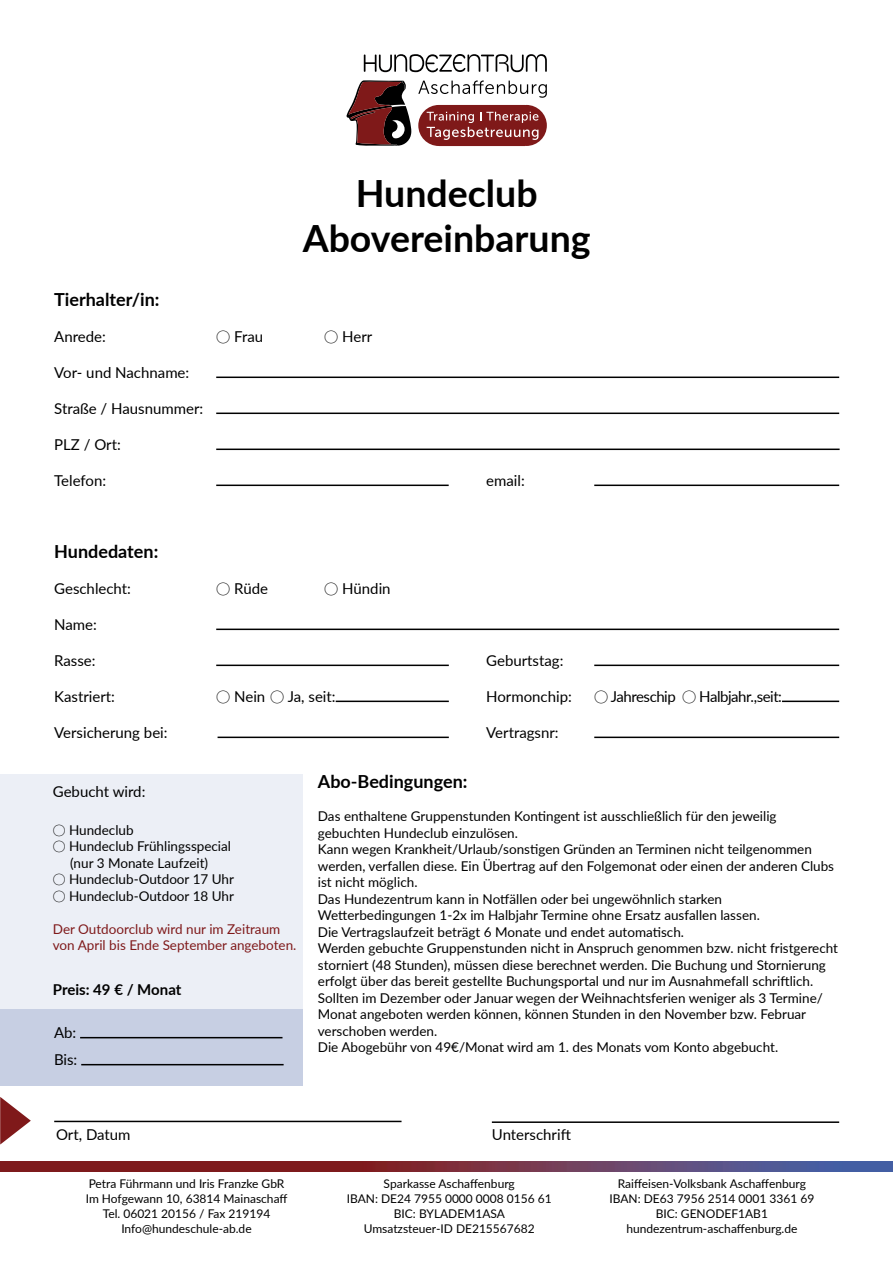
<style>
.page{position:relative;width:893px;height:1263px;background:#fff}
.page>*{position:absolute;margin:0;border:0;box-sizing:border-box;transform-origin:0 0}
.t1{font:700 37.5px/45px "Lato";color:#000;text-align:center}
.t2{font:700 18px "Lato";color:#000}
.t3{font:15px/27px "Lato";color:#000}
.t4{font:15px "Lato";letter-spacing:-.03em;color:#000}
.t5{font:700 15px "Lato";color:#000}
.t6{font:13.5px/16.5px "Lato";color:#000}
.t7{font:13.5px/16.5px "Lato";color:#7f191a}
.t8{font:12px/15px "Lato";color:#000;text-align:center}
</style>
<div class="page">
<div style="left:0;top:774px;width:303px;height:235px;background:#eceff6"></div>
<div style="left:0;top:1009px;width:303px;height:77px;background:#c7cfe3"></div>
<hr style="left:216px;top:377px;width:623px;height:1px;background:#000">
<hr style="left:216px;top:413px;width:623px;height:1px;background:#000">
<hr style="left:216px;top:449px;width:624px;height:1px;background:#000">
<hr style="left:216px;top:485px;width:233px;height:1px;background:#000">
<hr style="left:594px;top:485px;width:245px;height:1px;background:#000">
<hr style="left:216px;top:629px;width:623px;height:1px;background:#000">
<hr style="left:216px;top:665px;width:233px;height:1px;background:#000">
<hr style="left:594px;top:665px;width:245px;height:1px;background:#000">
<hr style="left:336px;top:701px;width:113px;height:1px;background:#000">
<hr style="left:782px;top:701px;width:57px;height:1px;background:#000">
<hr style="left:218px;top:737px;width:231px;height:1px;background:#000">
<hr style="left:594px;top:737px;width:245px;height:1px;background:#000">
<svg style="left:418px;top:105px;width:129px;height:41px;background:#974545"></svg>
<svg style="left:418px;top:80px;width:129px;height:18px"></svg>
<svg style="left:347px;top:80px;width:64px;height:66px"></svg>
<svg style="left:364px;top:54px;width:183px;height:18px"></svg>
<hr style="left:54px;top:1121px;width:348px;height:1px;background:#000">
<hr style="left:492px;top:1121px;width:347px;height:2px;background:#000">
<img style="left:0;top:1161px;width:893px;height:10px">
<svg style="left:0;top:1097px;width:31px;height:47px"></svg>
<hr style="left:80px;top:1037px;width:202px;height:1px;background:#000">
<hr style="left:81px;top:1064px;width:203px;height:1px;background:#000">
<h1 class="t1" style="left:303px;top:169px;width:289px">Hundeclub<br>Abovereinbarung</h1>
<h2 class="t2" style="left:54px;top:286px;width:107px">Tierhalter/in:</h2>
<p class="t3" style="left:54px;top:322px;width:53px">Anrede:</p>
<p class="t3" style="left:216px;top:322px;width:49px">⃝ Frau</p>
<p class="t3" style="left:324px;top:322px;width:50px">⃝ Herr</p>
<p class="t3" style="left:54px;top:358px;width:137px">Vor- und Nachname:</p>
<p class="t3" style="left:54px;top:394px;width:151px">Straße / Hausnummer:</p>
<p class="t3" style="left:54px;top:430px;width:68px">PLZ / Ort:</p>
<p class="t3" style="left:54px;top:466px;width:53px">Telefon:</p>
<p class="t3" style="left:486px;top:466px;width:40px">email:</p>
<h2 class="t2" style="left:54px;top:538px;width:106px">Hundedaten:</h2>
<p class="t3" style="left:54px;top:574px;width:78px">Geschlecht:</p>
<p class="t3" style="left:216px;top:574px;width:53px">⃝ Rüde</p>
<p class="t3" style="left:324px;top:574px;width:68px">⃝ Hündin</p>
<p class="t3" style="left:54px;top:610px;width:44px">Name:</p>
<p class="t3" style="left:54px;top:646px;width:43px">Rasse:</p>
<p class="t3" style="left:486px;top:646px;width:79px">Geburtstag:</p>
<p class="t3" style="left:54px;top:682px;width:62px">Kastriert:</p>
<p class="t3" style="left:216px;top:682px;width:121px">⃝ Nein ⃝ Ja, seit:</p>
<p class="t3" style="left:486px;top:682px;width:87px">Hormonchip:</p>
<p class="t4" style="left:594px;top:686px;width:189px">⃝ Jahreschip ⃝ Halbjahr.,seit:</p>
<p class="t3" style="left:54px;top:718px;width:115px">Versicherung bei:</p>
<p class="t3" style="left:486px;top:718px;width:74px">Vertragsnr:</p>
<p class="t3" style="left:53px;top:777px;width:94px">Gebucht wird:</p>
<p class="t6" style="left:53px;top:821px;width:82px">⃝ Hundeclub</p>
<p class="t6" style="left:53px;top:837px;width:180px">⃝ Hundeclub Frühlingsspecial</p>
<p class="t6" style="left:70px;top:854px;width:140px">(nur 3 Monate Laufzeit)</p>
<p class="t6" style="left:53px;top:870px;width:183px">⃝ Hundeclub-Outdoor 17 Uhr</p>
<p class="t6" style="left:53px;top:887px;width:183px">⃝ Hundeclub-Outdoor 18 Uhr</p>
<p class="t7" style="left:53px;top:920px;width:245px">Der Outdoorclub wird nur im Zeitraum von April bis Ende September angeboten.</p>
<p class="t5" style="left:53px;top:979px;width:130px">Preis: 49 € / Monat</p>
<p class="t3" style="left:54px;top:1019px;width:25px">Ab:<br>Bis:</p>
<h2 class="t2" style="left:318px;top:769px;width:151px">Abo-Bedingungen:</h2>
<p class="t6" style="left:318px;top:808px;width:522px">Das enthaltene Gruppenstunden Kontingent ist ausschließlich für den jeweilig gebuchten Hundeclub einzulösen.<br>Kann wegen Krankheit/Urlaub/sonstigen Gründen an Terminen nicht teilgenommen werden, verfallen diese. Ein Übertrag auf den Folgemonat oder einen der anderen Clubs ist nicht möglich.<br>Das Hundezentrum kann in Notfällen oder bei ungewöhnlich starken Wetterbedingungen 1-2x im Halbjahr Termine ohne Ersatz ausfallen lassen.<br>Die Vertragslaufzeit beträgt 6 Monate und endet automatisch.<br>Werden gebuchte Gruppenstunden nicht in Anspruch genommen bzw. nicht fristgerecht storniert (48 Stunden), müssen diese berechnet werden. Die Buchung und Stornierung erfolgt über das bereit gestellte Buchungsportal und nur im Ausnahmefall schriftlich.<br>Sollten im Dezember oder Januar wegen der Weihnachtsferien weniger als 3 Termine/ Monat angeboten werden können, können Stunden in den November bzw. Februar verschoben werden.<br>Die Abogebühr von 49€/Monat wird am 1. des Monats vom Konto abgebucht.</p>
<p class="t3" style="left:56px;top:1120px;width:76px">Ort, Datum</p>
<p class="t3" style="left:492px;top:1120px;width:81px">Unterschrift</p>
<p class="t8" style="left:86px;top:1176px;width:203px">Petra Führmann und Iris Franzke GbR<br>Im Hofgewann 10, 63814 Mainaschaff<br>Tel. 06021 20156 / Fax 219194<br>Info@hundeschule-ab.de</p>
<p class="t8" style="left:347px;top:1176px;width:206px">Sparkasse Aschaffenburg<br>IBAN: DE24 7955 0000 0008 0156 61<br>BIC: BYLADEM1ASA<br>Umsatzsteuer-ID DE215567682</p>
<p class="t8" style="left:609px;top:1176px;width:206px">Raiffeisen-Volksbank Aschaffenburg<br>IBAN: DE63 7956 2514 0001 3361 69<br>BIC: GENODEF1AB1 hundezentrum-aschaffenburg.de</p>
</div>
